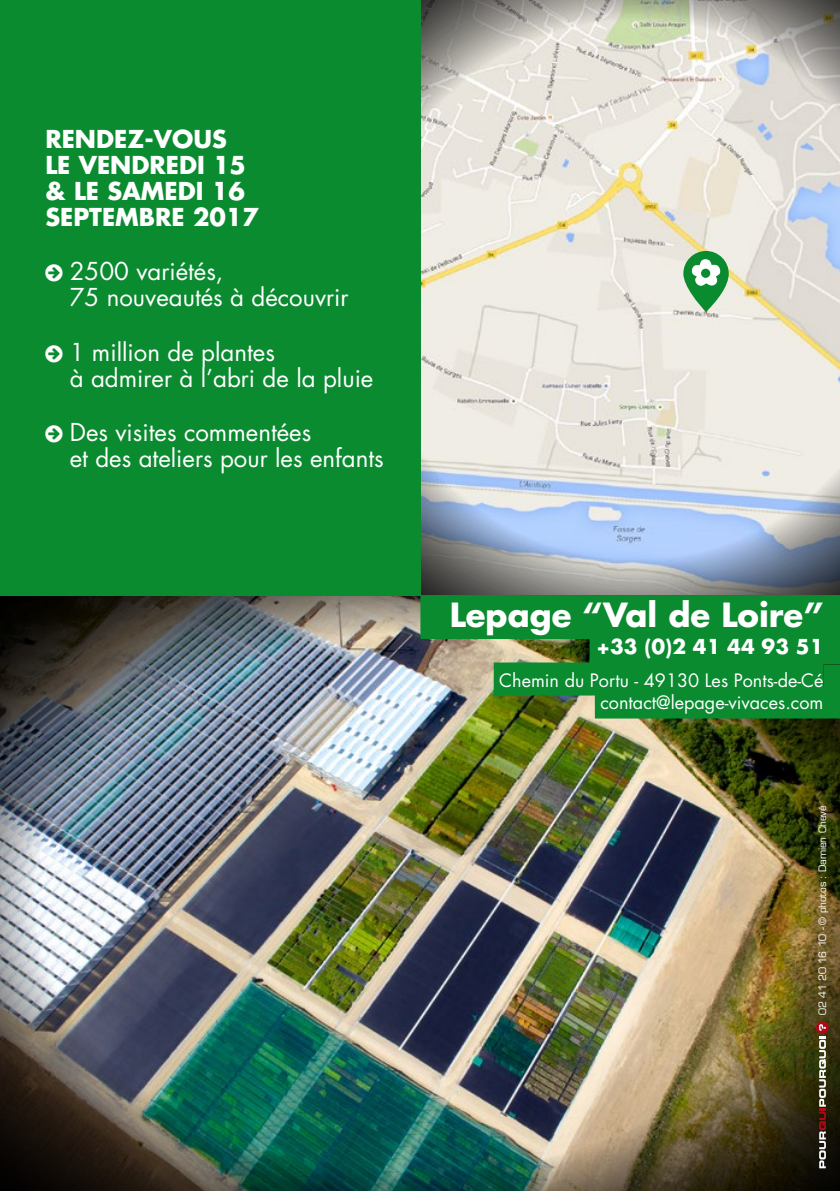
<style>
.page{position:relative;width:840px;height:1191px;background:#fff}
.page>*{position:absolute;margin:0;border:0;box-sizing:border-box;transform-origin:0 0}
.t1{font:700 32.4px "Futura";color:#fff}
.t2{font:24px/26px "Futura Std";color:#fff}
.t3{font:700 24px/26px "Futura Std";color:#fff}
.t4{font:700 20px "Futura";color:#fff}
.t5{font:18px "Futura Std";color:#fff}
.t6{font:18px "Futura";color:#fff}
.t7{font:10px "Eurostile LT Std";letter-spacing:-.01em;color:#fff}
</style>
<div class="page">
<svg style="left:420px;top:0;width:419px;height:595px;background:#d4d4d1"></svg>
<img style="left:0;top:595px;width:839px;height:596px">
<svg style="left:683px;top:251px;width:45px;height:61px"></svg>
<svg style="left:690px;top:259px;width:31px;height:30px"></svg>
<div style="left:420px;top:595px;width:419px;height:44px;background:#0a8b30"></div>
<div style="left:589px;top:632px;width:250px;height:32px;background:#0a8b30"></div>
<div style="left:493px;top:662px;width:330px;height:33px;background:#0a8b30"></div>
<div style="left:823px;top:664px;width:16px;height:32px;background:#0a8b30"></div>
<div style="left:594px;top:686px;width:245px;height:32px;background:#0a8b30"></div>
<svg style="left:815px;top:1021px;width:13px;height:13px"></svg>
<svg style="left:818px;top:1036px;width:7px;height:132px"></svg>
<svg style="left:818px;top:1024px;width:7px;height:6px"></svg>
<div style="left:0;top:0;width:420px;height:595px;background:#0a8b30"></div>
<p class="t3" style="left:45px;top:126px;width:215px">RENDEZ-VOUS<br>LE VENDREDI 15 &amp; LE SAMEDI 16<br>SEPTEMBRE 2017</p>
<p class="t2" style="left:70px;top:259px;width:280px">2500 variétés,<br>75 nouveautés à découvrir</p>
<p class="t2" style="left:70px;top:339px;width:305px">1 million de plantes<br>à admirer à l’abri de la pluie</p>
<p class="t2" style="left:70px;top:420px;width:315px">Des visites commentées<br>et des ateliers pour les enfants</p>
<h1 class="t1" style="left:449px;top:593px;width:375px">Lepage “Val de Loire”</h1>
<p class="t4" style="left:596px;top:633px;width:228px">+33 (0)2 41 44 93 51</p>
<p class="t5" style="left:499px;top:668px;width:325px">Chemin du Portu - 49130 Les Ponts-de-Cé</p>
<p class="t6" style="left:600px;top:690px;width:224px">contact@lepage-vivaces.com</p>
<p class="t7" style="left:815px;top:1015px;width:211px;rotate:-90deg">02 41 20 16 10 - © photos : Damien Chevé</p>
</div>
